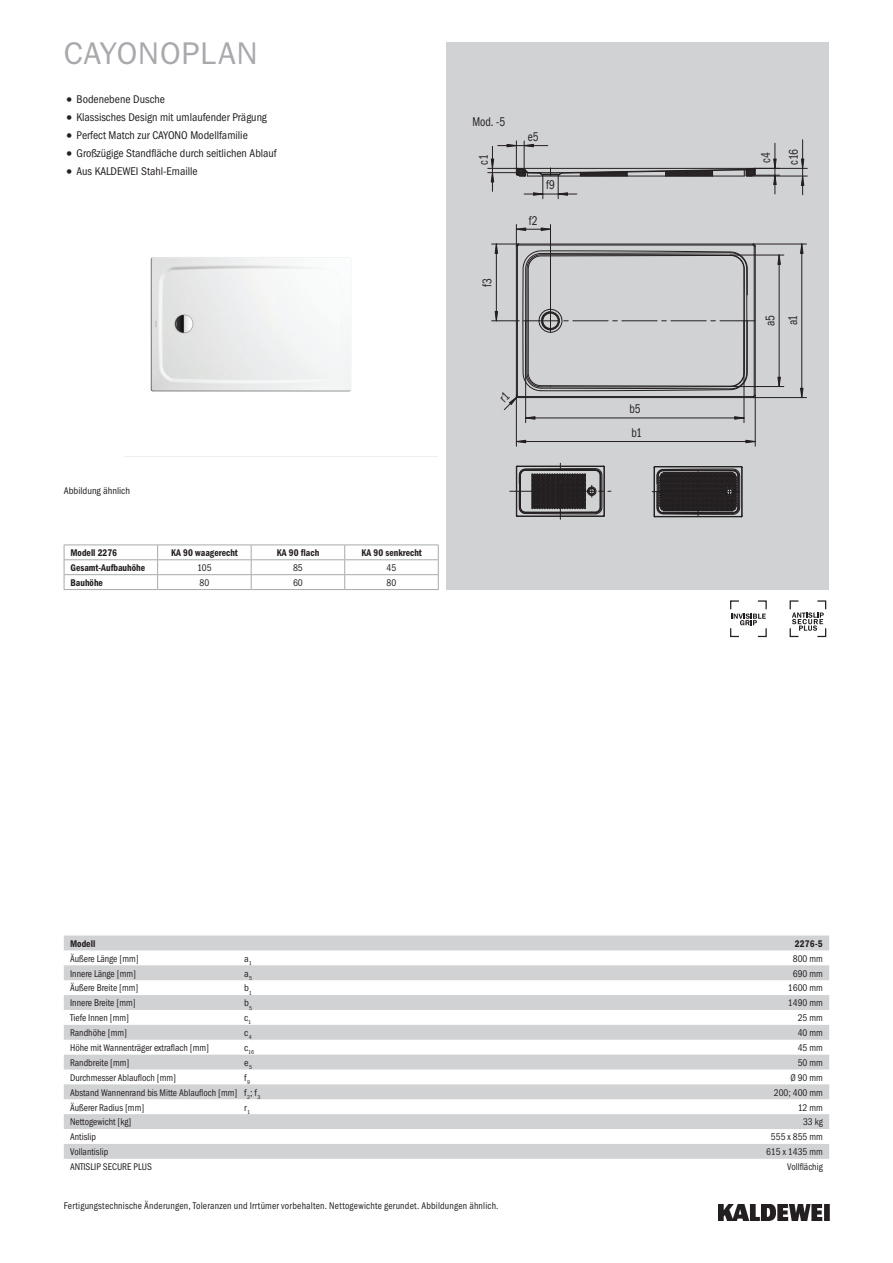
<style>
.page{position:relative;width:893px;height:1263px;background:#fff}
.page>*{position:absolute;margin:0;border:0;box-sizing:border-box;transform-origin:0 0}
.t1{font:31.5px "Franklin Gothic ITC";letter-spacing:.02em;color:#a8a9ad}
.t2{font:12.75px/23.5px "Franklin Gothic Cond ITC";letter-spacing:-.01em;color:#231f20;scale:.87 1}
.t3{font:11.25px "Franklin Gothic Cond ITC";color:#231f20}
.t4{font:9.75px "Franklin Gothic Cond ITC";color:#231f20;scale:.95 1}
.t5{font:9.75px "Franklin Gothic Cond ITC";letter-spacing:.025em;color:#231f20;scale:.95 1}
.t6{font:600 9.75px "Franklin Gothic Cond ITC";color:#231f20;scale:.95 1}
.t7{font:9.75px "Franklin Gothic Cond ITC";color:#231f20}
.t8{font:5.7px "Franklin Gothic Cond ITC";color:#231f20}
.s1{font-size:15.75px}
</style>
<div class="page">
<img style="left:719px;top:1204px;width:110px;height:16px">
<div style="left:446px;top:43px;width:383px;height:547px;background:#d1d2d4"></div>
<hr style="left:801px;top:244px;width:1px;height:154px;background:#231f20">
<hr style="left:753px;top:244px;width:53px;height:1px;background:#231f20">
<hr style="left:753px;top:397px;width:53px;height:1px;background:#231f20">
<svg style="left:800px;top:244px;width:3px;height:10px"></svg>
<svg style="left:800px;top:388px;width:3px;height:10px"></svg>
<svg style="left:488px;top:141px;width:292px;height:58px"></svg>
<hr style="left:754px;top:168px;width:53px;height:1px;background:#231f20">
<hr style="left:752px;top:176px;width:55px;height:1px;background:#231f20">
<svg style="left:801px;top:140px;width:3px;height:55px"></svg>
<hr style="left:779px;top:255px;width:1px;height:132px;background:#231f20">
<hr style="left:730px;top:255px;width:54px;height:1px;background:#231f20">
<hr style="left:730px;top:386px;width:54px;height:1px;background:#231f20">
<svg style="left:777px;top:255px;width:4px;height:10px"></svg>
<svg style="left:777px;top:377px;width:4px;height:9px"></svg>
<img style="left:150px;top:257px;width:201px;height:135px">
<svg style="left:64px;top:935px;width:765px;height:224px;fill:#d3d4d6"></svg>
<hr style="left:64px;top:545px;width:94px;height:1px;background:#a8a9ad">
<hr style="left:158px;top:545px;width:93px;height:1px;background:#a8a9ad">
<hr style="left:251px;top:545px;width:94px;height:1px;background:#a8a9ad">
<hr style="left:345px;top:545px;width:94px;height:1px;background:#a8a9ad">
<hr style="left:64px;top:559px;width:94px;height:1px;background:#a8a9ad">
<hr style="left:158px;top:559px;width:93px;height:1px;background:#a8a9ad">
<hr style="left:251px;top:559px;width:94px;height:1px;background:#a8a9ad">
<hr style="left:345px;top:559px;width:94px;height:1px;background:#a8a9ad">
<hr style="left:64px;top:574px;width:94px;height:1px;background:#a8a9ad">
<svg style="left:64px;top:545px;width:1px;height:44px"></svg>
<hr style="left:64px;top:589px;width:94px;height:1px;background:#a8a9ad">
<hr style="left:158px;top:574px;width:93px;height:1px;background:#a8a9ad">
<svg style="left:157px;top:545px;width:1px;height:44px"></svg>
<hr style="left:158px;top:589px;width:93px;height:1px;background:#a8a9ad">
<hr style="left:251px;top:574px;width:94px;height:1px;background:#a8a9ad">
<svg style="left:251px;top:545px;width:1px;height:44px"></svg>
<hr style="left:251px;top:589px;width:94px;height:1px;background:#a8a9ad">
<hr style="left:345px;top:574px;width:94px;height:1px;background:#a8a9ad">
<svg style="left:344px;top:545px;width:1px;height:44px"></svg>
<svg style="left:438px;top:545px;width:1px;height:44px"></svg>
<hr style="left:345px;top:589px;width:94px;height:1px;background:#a8a9ad">
<svg style="left:789px;top:600px;width:38px;height:38px"></svg>
<svg style="left:730px;top:600px;width:37px;height:38px"></svg>
<svg style="left:492px;top:224px;width:264px;height:296px"></svg>
<h1 class="t1" style="left:64px;top:34px;width:195px">CAYONOPLAN</h1>
<p class="t3" style="left:64px;top:93px;width:103px"><span class="s1">•</span> Bodenebene Dusche</p>
<p class="t3" style="left:64px;top:111px;width:205px"><span class="s1">•</span> Klassisches Design mit umlaufender Prägung</p>
<p class="t3" style="left:64px;top:129px;width:186px"><span class="s1">•</span> Perfect Match zur CAYONO Modellfamilie</p>
<p class="t3" style="left:64px;top:147px;width:214px"><span class="s1">•</span> Großzügige Standfläche durch seitlichen Ablauf</p>
<p class="t3" style="left:64px;top:164px;width:135px"><span class="s1">•</span> Aus KALDEWEI Stahl-Emaille</p>
<p class="t7" style="left:64px;top:485px;width:68px">Abbildung ähnlich</p>
<p class="t6" style="left:70px;top:547px;width:51px">Modell 2276</p>
<p class="t6" style="left:171px;top:547px;width:72px">KA 90 waagerecht</p>
<p class="t6" style="left:277px;top:547px;width:46px">KA 90 flach</p>
<p class="t6" style="left:361px;top:547px;width:65px">KA 90 senkrecht</p>
<p class="t6" style="left:70px;top:562px;width:80px">Gesamt-Aufbauhöhe</p>
<p class="t4" style="left:197px;top:562px;width:17px">105</p>
<p class="t4" style="left:293px;top:562px;width:12px">85</p>
<p class="t4" style="left:387px;top:562px;width:12px">45</p>
<p class="t6" style="left:70px;top:577px;width:36px">Bauhöhe</p>
<p class="t4" style="left:200px;top:577px;width:12px">80</p>
<p class="t4" style="left:293px;top:577px;width:12px">60</p>
<p class="t4" style="left:387px;top:577px;width:12px">80</p>
<h2 class="t2" style="left:473px;top:110px;width:39px">Mod. -5</h2>
<h2 class="t2" style="left:528px;top:125px;width:14px">e5</h2>
<h2 class="t2" style="left:472px;top:165px;width:13px;rotate:-90deg">c1</h2>
<h2 class="t2" style="left:782px;top:165px;width:19px;rotate:-90deg">c16</h2>
<h2 class="t2" style="left:754px;top:163px;width:14px;rotate:-90deg">c4</h2>
<h2 class="t2" style="left:476px;top:287px;width:12px;rotate:-90deg">f3</h2>
<h2 class="t2" style="left:546px;top:173px;width:12px">f9</h2>
<h2 class="t2" style="left:529px;top:208px;width:12px">f2</h2>
<h2 class="t2" style="left:629px;top:397px;width:16px">b5 b1</h2>
<h2 class="t2" style="left:758px;top:326px;width:14px;rotate:-90deg">a5</h2>
<h2 class="t2" style="left:781px;top:325px;width:14px;rotate:-90deg">a1</h2>
<p class="t6" style="left:70px;top:938px;width:28px">Modell</p>
<p class="t6" style="left:795px;top:938px;width:31px">2276-5</p>
<p class="t4" style="left:70px;top:953px;width:74px">Äußere Länge [mm]</p>
<p class="t7" style="left:244px;top:953px;width:9px">a<sub>1</sub></p>
<p class="t4" style="left:793px;top:953px;width:33px">800 mm</p>
<p class="t4" style="left:70px;top:967px;width:71px">Innere Länge [mm]</p>
<p class="t7" style="left:244px;top:967px;width:9px">a<sub>5</sub></p>
<p class="t4" style="left:793px;top:967px;width:33px">690 mm</p>
<p class="t4" style="left:70px;top:982px;width:73px">Äußere Breite [mm]</p>
<p class="t7" style="left:244px;top:982px;width:9px">b<sub>1</sub></p>
<p class="t4" style="left:788px;top:982px;width:38px">1600 mm</p>
<p class="t4" style="left:70px;top:997px;width:71px">Innere Breite [mm]</p>
<p class="t7" style="left:244px;top:997px;width:9px">b<sub>5</sub></p>
<p class="t4" style="left:788px;top:997px;width:38px">1490 mm</p>
<p class="t4" style="left:70px;top:1012px;width:64px">Tiefe Innen [mm]</p>
<p class="t7" style="left:244px;top:1012px;width:8px">c<sub>1</sub></p>
<p class="t4" style="left:798px;top:1012px;width:28px">25 mm</p>
<p class="t4" style="left:70px;top:1027px;width:61px">Randhöhe [mm]</p>
<p class="t7" style="left:244px;top:1027px;width:9px">c<sub>4</sub></p>
<p class="t4" style="left:798px;top:1027px;width:28px">40 mm</p>
<p class="t4" style="left:70px;top:1042px;width:148px">Höhe mit Wannenträger extraflach [mm]</p>
<p class="t8" style="left:244px;top:1049px;width:11px"><sup>c</sup>16</p>
<p class="t4" style="left:798px;top:1042px;width:28px">45 mm</p>
<p class="t4" style="left:70px;top:1057px;width:64px">Randbreite [mm]</p>
<p class="t7" style="left:244px;top:1057px;width:9px">e<sub>5</sub></p>
<p class="t4" style="left:798px;top:1057px;width:28px">50 mm</p>
<p class="t4" style="left:70px;top:1072px;width:113px">Durchmesser Ablaufloch [mm]</p>
<p class="t7" style="left:244px;top:1072px;width:7px">f<sub>9</sub></p>
<p class="t4" style="left:790px;top:1072px;width:36px">Ø 90 mm</p>
<p class="t4" style="left:70px;top:1087px;width:202px">Abstand Wannenrand bis Mitte Ablaufloch [mm] f<sub>2</sub>; f<sub>3</sub></p>
<p class="t4" style="left:774px;top:1087px;width:53px">200; 400 mm</p>
<p class="t4" style="left:70px;top:1101px;width:80px">Äußerer Radius [mm]</p>
<p class="t7" style="left:244px;top:1101px;width:7px">r<sub>1</sub></p>
<p class="t4" style="left:798px;top:1101px;width:28px">12 mm</p>
<p class="t4" style="left:70px;top:1116px;width:66px">Nettogewicht [kg]</p>
<p class="t4" style="left:803px;top:1116px;width:22px">33 kg</p>
<p class="t4" style="left:70px;top:1131px;width:29px">Antislip</p>
<p class="t4" style="left:771px;top:1131px;width:56px">555 x 855 mm</p>
<p class="t4" style="left:70px;top:1146px;width:42px">Vollantislip</p>
<p class="t4" style="left:766px;top:1146px;width:61px">615 x 1435 mm</p>
<p class="t4" style="left:70px;top:1161px;width:88px">ANTISLIP SECURE PLUS</p>
<p class="t4" style="left:787px;top:1161px;width:39px">Vollflächig</p>
<p class="t5" style="left:64px;top:1200px;width:459px">Fertigungstechnische Änderungen, Toleranzen und Irrtümer vorbehalten. Nettogewichte gerundet. Abbildungen ähnlich.</p>
</div>
